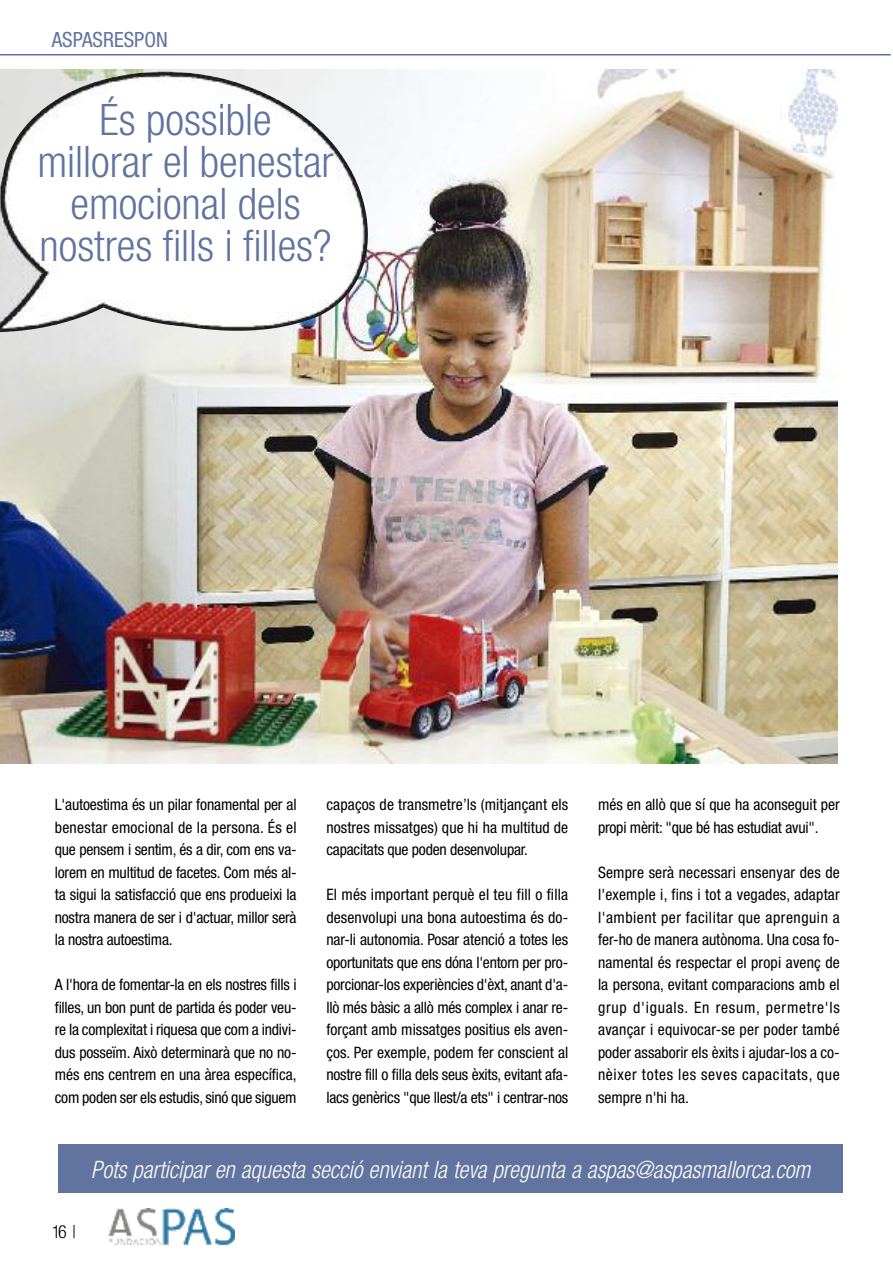
<style>
.page{position:relative;width:893px;height:1263px;background:#fff}
.page>*{position:absolute;margin:0;border:0;box-sizing:border-box;transform-origin:0 0}
.t1{font:300 condensed 43.5px/42px "Helvetica Neue LT Std";color:#60749f;text-align:center}
.t2{font:italic 300 condensed 24px "Helvetica Neue";color:#fff;scale:.96 1}
.t3{font:condensed 21px "Helvetica Neue";color:#60749f}
.t4{font:300 condensed 18px "Helvetica Neue LT Std";color:#000}
.t5{font:condensed 15.75px/22.5px "Helvetica Neue";letter-spacing:-.015em;color:#000;text-align:justify}
</style>
<div class="page">
<hr style="left:0;top:54px;width:891px;height:2px;background:#60749f">
<img style="left:108px;top:1209px;width:127px;height:37px">
<img style="left:0;top:69px;width:837px;height:694px">
<img style="left:6px;top:115px;width:30px;height:45px">
<div style="left:58px;top:1145px;width:785px;height:48px;background:#60749f"></div>
<h3 class="t3" style="left:52px;top:32px;width:117px">ASPASRESPON</h3>
<h1 class="t1" style="left:37px;top:102px;width:298px">És possible millorar el benestar emocional dels nostres fills i filles?</h1>
<p class="t5" style="left:55px;top:795px;width:243px">L'autoestima és un pilar fonamental per al benestar emocional de la persona. És el que pensem i sentim, és a dir, com ens va&shy;lorem en multitud de facetes. Com més al&shy;ta sigui la satisfacció que ens produeixi la nostra manera de ser i d'actuar, millor serà la nostra autoestima.</p>
<p class="t5" style="left:55px;top:975px;width:243px">A l'hora de fomentar-la en els nostres fills i filles, un bon punt de partida és poder veu&shy;re la complexitat i riquesa que com a indivi&shy;dus posseïm. Això determinarà que no no&shy;més ens centrem en una àrea específica, com poden ser els estudis, sinó que siguem</p>
<p class="t5" style="left:326px;top:795px;width:243px">capaços de transmetre’ls (mitjançant els nostres missatges) que hi ha multitud de capacitats que poden desenvolupar.</p>
<p class="t5" style="left:326px;top:885px;width:243px">El més important perquè el teu fill o filla desenvolupi una bona autoestima és do&shy;nar-li autonomia. Posar atenció a totes les oportunitats que ens dóna l'entorn per pro&shy;porcionar-los experiències d'èxt, anant d'a&shy;llò més bàsic a allò més complex i anar re&shy;forçant amb missatges positius els aven&shy;ços. Per exemple, podem fer conscient al nostre fill o filla dels seus èxits, evitant afa&shy;lacs genèrics "que llest/a ets" i centrar-nos</p>
<p class="t5" style="left:598px;top:795px;width:243px">més en allò que sí que ha aconseguit per propi mèrit: "que bé has estudiat avui".</p>
<p class="t5" style="left:598px;top:862px;width:243px">Sempre serà necessari ensenyar des de l'exemple i, fins i tot a vegades, adaptar l'ambient per facilitar que aprenguin a fer-ho de manera autònoma. Una cosa fo&shy;namental és respectar el propi avenç de la persona, evitant comparacions amb el grup d'iguals. En resum, permetre'ls avançar i equivocar-se per poder també poder assaborir els èxits i ajudar-los a co&shy;nèixer totes les seves capacitats, que sempre n'hi ha.</p>
<p class="t4" style="left:52px;top:1225px;width:26px">16 |</p>
<h2 class="t2" style="left:91px;top:1161px;width:750px">Pots participar en aquesta secció enviant la teva pregunta a aspas@aspasmallorca.com</h2>
</div>
